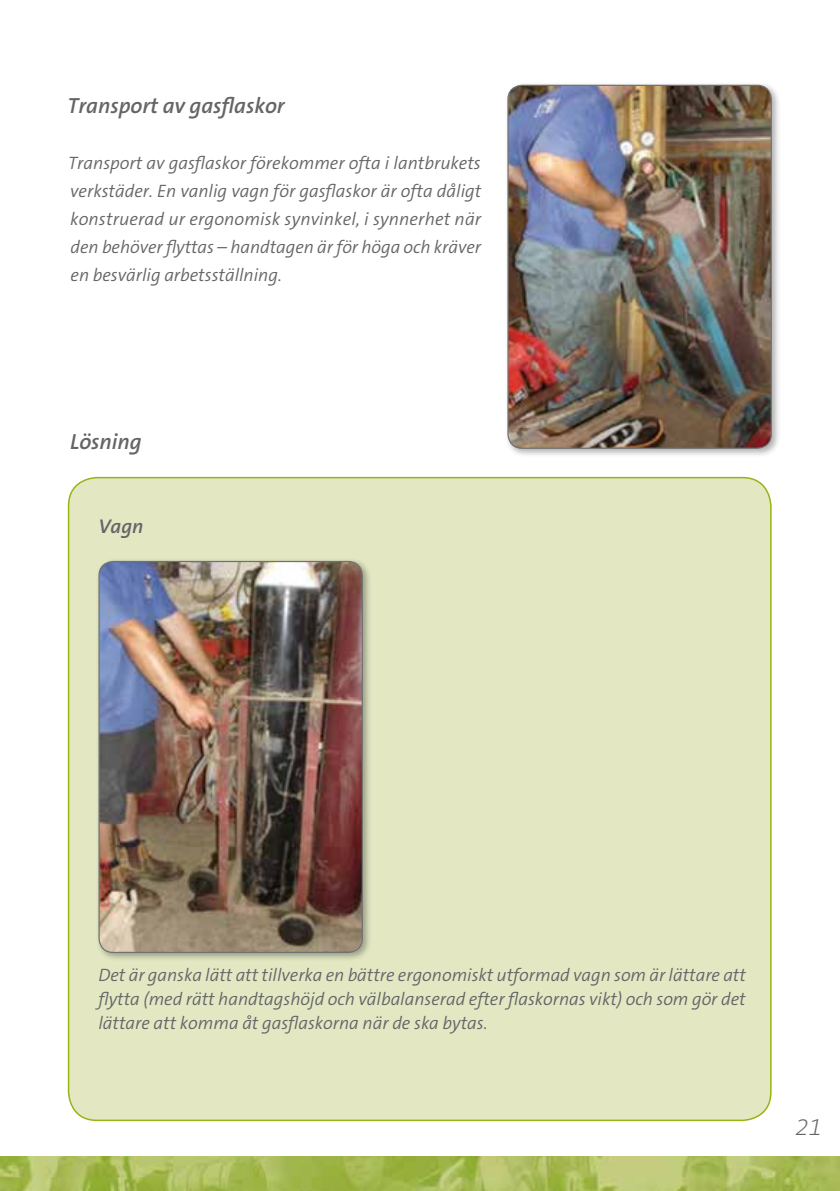
<style>
.page{position:relative;width:840px;height:1191px;background:#fff}
.page>*{position:absolute;margin:0;border:0;box-sizing:border-box;transform-origin:0 0}
.t1{font:italic 200 24px "The Sans B2";color:#646567}
.t2{font:italic 600 22px "The Sans B6";color:#646567}
.t3{font:italic 600 20px "The Sans B6";color:#646567}
.t4{font:italic 300 18px/28px "The Sans B4";color:#646567;text-align:justify}
</style>
<div class="page">
<img style="left:0;top:1157px;width:839px;height:34px">
<div style="left:68px;top:477px;width:702px;height:643px;background:#e3e8c3;border-radius:28px"></div>
<div style="left:95px;top:557px;width:276px;height:405px;background:#000;opacity:.3"></div>
<img style="left:99px;top:561px;width:263px;height:391px">
<div style="left:98px;top:561px;width:265px;height:392px;border:1px solid #707172;border-radius:14px"></div>
<div style="left:503px;top:81px;width:277px;height:377px;background:#000;opacity:.3"></div>
<img style="left:507px;top:85px;width:263px;height:363px">
<div style="left:507px;top:85px;width:264px;height:364px;border:1px solid #707172;border-radius:14px"></div>
<p class="t2" style="left:68px;top:94px;width:218px">Transport av gasflaskor</p>
<p class="t4" style="left:68px;top:150px;width:414px">Transport av gasflaskor förekommer ofta i lantbrukets verkstäder. En vanlig vagn för gasflaskor är ofta dåligt konstruerad ur ergonomisk synvinkel, i synnerhet när den behöver flyttas – handtagen är för höga och kräver en besvärlig arbetsställning.</p>
<p class="t2" style="left:70px;top:430px;width:73px">Lösning</p>
<p class="t3" style="left:98px;top:515px;width:46px">Vagn</p>
<p class="t4" style="left:98px;top:964px;width:648px;line-height:24px">Det är ganska lätt att tillverka en bättre ergonomiskt utformad vagn som är lättare att flytta (med rätt handtagshöjd och välbalanserad efter flaskornas vikt) och som gör det lättare att komma åt gasflaskorna när de ska bytas.</p>
<h1 class="t1" style="left:795px;top:1114px;width:28px">21</h1>
</div>
